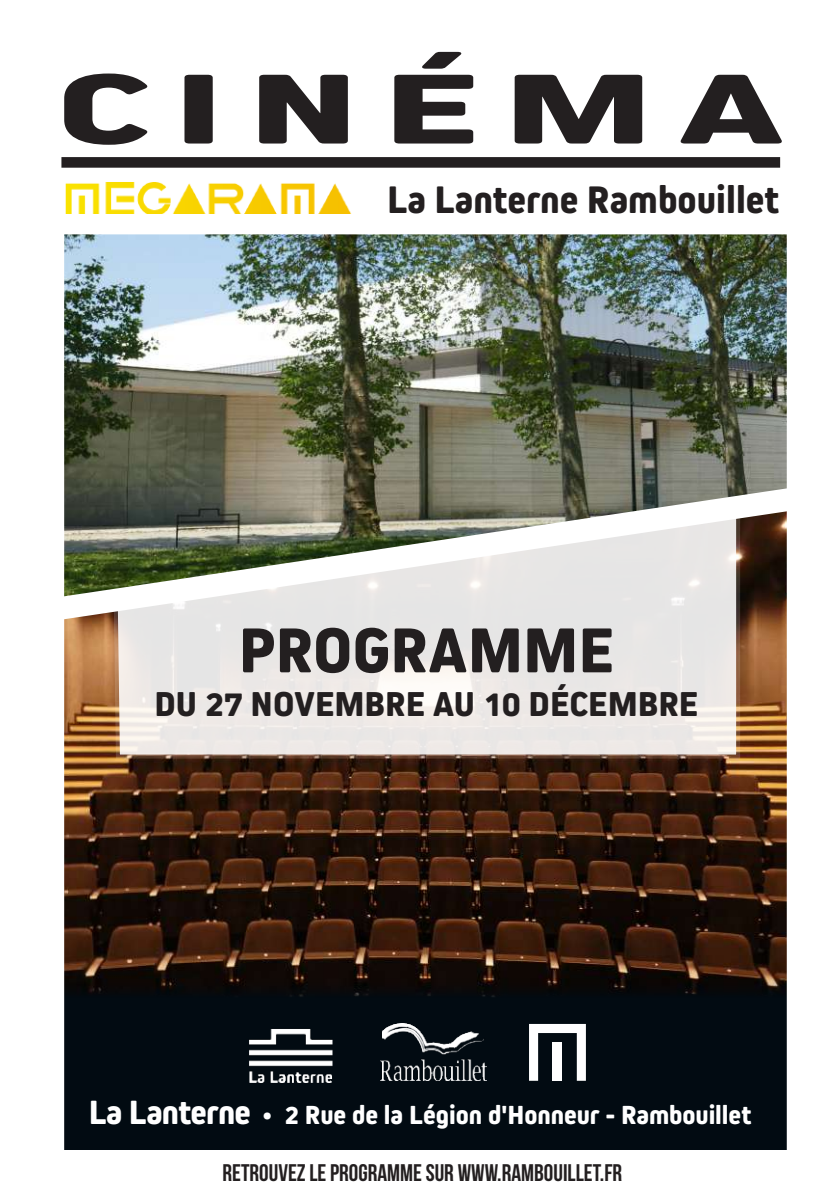
<style>
.page{position:relative;width:840px;height:1191px;background:#fff}
.page>*{position:absolute;margin:0;border:0;box-sizing:border-box;transform-origin:0 0}
.t1{font:800 103.6px "Kiro";letter-spacing:.125em;color:#231f20;scale:1.75 1}
.t2{font:800 66px "Kiro";color:#231f20}
.t3{font:800 40px "Kiro";color:#231f20}
.t4{font:800 36px "Kiro";color:#231f20}
.t5{font:800 27.2px "Kiro";letter-spacing:-.005em;color:#fff}
.t6{font:24px "Bebas Neue";color:#231f20}
.s1{font-size:35px}
</style>
<div class="page">
<img style="left:64px;top:157px;width:723px;height:993px">
<div style="left:61px;top:157px;width:718px;height:11px;background:#231f20"></div>
<img style="left:380px;top:1024px;width:106px;height:56px">
<img style="left:244px;top:1020px;width:93px;height:66px">
<svg style="left:528px;top:1024px;width:57px;height:56px"></svg>
<img style="left:64px;top:488px;width:723px;height:135px">
<img style="left:64px;top:181px;width:292px;height:32px">
<h1 class="t1" style="left:56px;top:49px;width:418px">CINÉMA</h1>
<h3 class="t3" style="left:387px;top:176px;width:393px">La Lanterne Rambouillet</h3>
<h2 class="t2" style="left:238px;top:612px;width:377px">PROGRAMME</h2>
<h3 class="t4" style="left:154px;top:682px;width:545px">DU 27 NOVEMBRE AU 10 DÉCEMBRE</h3>
<p class="t5" style="left:89px;top:1099px;width:663px"><span class="s1">La Lanterne</span> <sup>.</sup> 2 Rue de la Légion d'Honneur - Rambouillet</p>
<p class="t6" style="left:222px;top:1159px;width:401px">RETROUVEZ LE PROGRAMME SUR WWW.RAMBOUILLET.FR</p>
</div>
